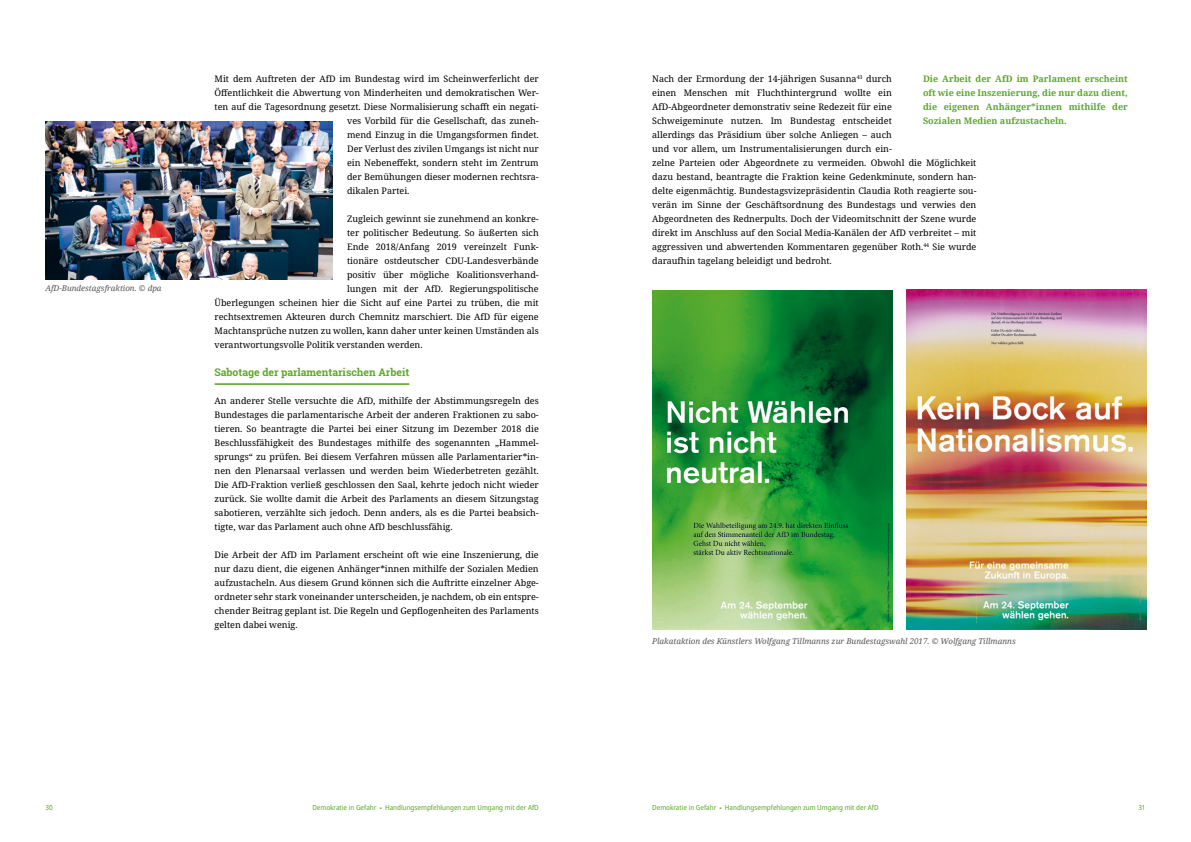
<style>
.page{position:relative;width:1191px;height:842px;background:#fff}
.page>*{position:absolute;margin:0;border:0;box-sizing:border-box;transform-origin:0 0}
.t1{font:700 10.5px "Roboto Slab";color:#5ea72b}
.t2{font:9px/14px "Noto Serif";color:#000;text-align:justify}
.t3{font:700 9px/14px "Noto Serif";color:#5ea72b;text-align:justify}
.t4{font:italic 8px "Noto Serif";color:#575756}
.t5{font:semi-condensed 7px "Noto Sans";color:#5ea72b}
.s1{font-family:"Source Sans Pro";font-stretch:normal}
</style>
<div class="page">
<img style="left:652px;top:290px;width:240px;height:340px">
<img style="left:906px;top:290px;width:240px;height:339px">
<img style="left:45px;top:122px;width:288px;height:157px">
<hr style="left:214px;top:383px;width:195px;height:2px;background:#5ea72b">
<p class="t4" style="left:45px;top:282px;width:118px">AfD-Bundestagsfraktion. © dpa</p>
<p class="t2" style="left:214px;top:72px;width:326px">Mit dem Auftreten der AfD im Bundestag wird im Scheinwerferlicht der</p>
<p class="t2" style="left:214px;top:86px;width:326px">Öffentlichkeit die Abwertung von Minderheiten und demokratischen Wer-</p>
<p class="t2" style="left:214px;top:100px;width:326px">ten auf die Tagesordnung gesetzt. Diese Normalisierung schafft ein negati-</p>
<p class="t2" style="left:347px;top:114px;width:193px">ves Vorbild für die Gesellschaft, das zuneh-</p>
<p class="t2" style="left:347px;top:128px;width:193px">mend Einzug in die Umgangsformen findet.</p>
<p class="t2" style="left:347px;top:142px;width:193px">Der Verlust des zivilen Umgangs ist nicht nur</p>
<p class="t2" style="left:347px;top:156px;width:193px">ein Nebeneffekt, sondern steht im Zentrum</p>
<p class="t2" style="left:347px;top:170px;width:193px">der Bemühungen dieser modernen rechtsra-</p>
<p class="t2" style="left:347px;top:184px;width:64px">dikalen Partei.</p>
<p class="t2" style="left:347px;top:212px;width:193px">Zugleich gewinnt sie zunehmend an konkre-</p>
<p class="t2" style="left:347px;top:226px;width:193px">ter politischer Bedeutung. So äußerten sich</p>
<p class="t2" style="left:347px;top:240px;width:193px">Ende 2018/Anfang 2019 vereinzelt Funk-</p>
<p class="t2" style="left:347px;top:254px;width:193px">tionäre ostdeutscher CDU-Landesverbände</p>
<p class="t2" style="left:347px;top:268px;width:193px">positiv über mögliche Koalitionsverhand-</p>
<p class="t2" style="left:347px;top:282px;width:193px">lungen mit der AfD. Regierungspolitische</p>
<p class="t2" style="left:214px;top:296px;width:326px">Überlegungen scheinen hier die Sicht auf eine Partei zu trüben, die mit</p>
<p class="t2" style="left:214px;top:310px;width:326px">rechtsextremen Akteuren durch Chemnitz marschiert. Die AfD für eigene</p>
<p class="t2" style="left:214px;top:324px;width:326px">Machtansprüche nutzen zu wollen, kann daher unter keinen Umständen als</p>
<p class="t2" style="left:214px;top:338px;width:210px">verantwortungsvolle Politik verstanden werden.</p>
<p class="t1" style="left:214px;top:365px;width:196px">Sabotage der parlamentarischen Arbeit</p>
<p class="t2" style="left:214px;top:394px;width:326px">An anderer Stelle versuchte die AfD, mithilfe der Abstimmungsregeln des Bundestages die parlamentarische Arbeit der anderen Fraktionen zu sabo&shy;tieren. So beantragte die Partei bei einer Sitzung im Dezember 2018 die Beschlussfähigkeit des Bundestages mithilfe des sogenannten „Hammel&shy;sprungs“ zu prüfen. Bei diesem Verfahren müssen alle Parlamentarier*in&shy;nen den Plenarsaal verlassen und werden beim Wiederbetreten gezählt.<br>Die AfD-Fraktion verließ geschlossen den Saal, kehrte jedoch nicht wieder zurück. Sie wollte damit die Arbeit des Parlaments an diesem Sitzungstag sabotieren, verzählte sich jedoch. Denn anders, als es die Partei beabsich&shy;tigte, war das Parlament auch ohne AfD beschlussfähig.</p>
<p class="t2" style="left:214px;top:548px;width:326px">Die Arbeit der AfD im Parlament erscheint oft wie eine Inszenierung, die nur dazu dient, die eigenen Anhänger*innen mithilfe der Sozialen Medien aufzustacheln. Aus diesem Grund können sich die Auftritte einzelner Abge&shy;ordneter sehr stark voneinander unterscheiden, je nachdem, ob ein entspre&shy;chender Beitrag geplant ist. Die Regeln und Gepflogenheiten des Parlaments gelten dabei wenig.</p>
<p class="t2" style="left:652px;top:72px;width:326px;text-align:left">Nach der Ermordung der 14-jährigen Susanna<sup>43</sup> durch<br>einen Menschen mit Fluchthintergrund wollte ein<br>AfD-Abgeordneter demonstrativ seine Redezeit für eine<br>Schweigeminute nutzen. Im Bundestag entscheidet<br>allerdings das Präsidium über solche Anliegen – auch<br>und vor allem, um Instrumentalisierungen durch ein-<br>zelne Parteien oder Abgeordnete zu vermeiden. Obwohl die Möglichkeit dazu bestand, beantragte die Fraktion keine Gedenkminute, sondern han&shy;delte eigenmächtig. Bundestagsvizepräsidentin Claudia Roth reagierte sou&shy;verän im Sinne der Geschäftsordnung des Bundestags und verwies den Abgeordneten des Rednerpults. Doch der Videomitschnitt der Szene wurde direkt im Anschluss auf den Social Media-Kanälen der AfD verbreitet – mit aggressiven und abwertenden Kommentaren gegenüber Roth.<sup>44</sup> Sie wurde daraufhin tagelang beleidigt und bedroht.</p>
<p class="t3" style="left:923px;top:71px;width:206px">Die Arbeit der AfD im Parlament erscheint oft wie eine Inszenierung, die nur dazu dient, die eigenen Anhänger*innen mithilfe der Sozialen Medien aufzustacheln.</p>
<p class="t4" style="left:652px;top:636px;width:365px">Plakataktion des Künstlers Wolfgang Tillmanns zur Bundestagswahl 2017. © Wolfgang Tillmanns</p>
<p class="t5" style="left:45px;top:803px;width:9px">30</p>
<p class="t5" style="left:312px;top:803px;width:228px">Demokratie in Gefahr <span class="s1">•</span> Handlungsempfehlungen zum Umgang mit der AfD</p>
<p class="t5" style="left:652px;top:803px;width:228px">Demokratie in Gefahr <span class="s1">•</span> Handlungsempfehlungen zum Umgang mit der AfD</p>
<p class="t5" style="left:1138px;top:803px;width:9px">31</p>
</div>
